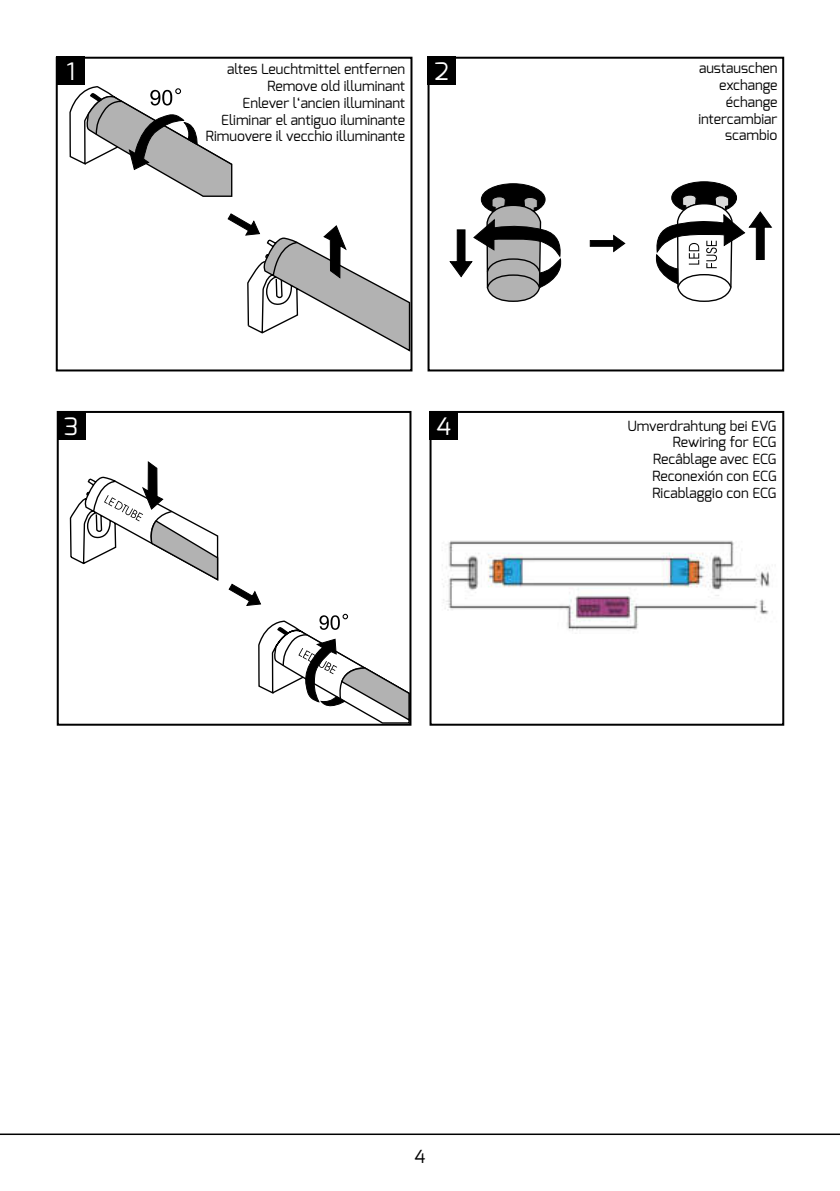
<style>
.page{position:relative;width:840px;height:1191px;background:#fff}
.page>*{position:absolute;margin:0;border:0;box-sizing:border-box;transform-origin:0 0}
.t1{font:24px "Exo";color:#fff}
.t2{font:18px "Exo";color:#000}
.t3{font:14px/16.8px "Exo";color:#000;text-align:right}
</style>
<div class="page">
<hr style="left:0;top:1133px;width:839px;height:2px;background:#000">
<div style="left:57px;top:57px;width:28px;height:28px;background:#000"></div>
<svg style="left:68px;top:56px;width:343px;height:316px"></svg>
<div style="left:427px;top:57px;width:356px;height:314px;border:2px solid #000"></div>
<div style="left:427px;top:57px;width:28px;height:28px;background:#000"></div>
<svg style="left:449px;top:56px;width:114px;height:384px"></svg>
<svg style="left:653px;top:56px;width:119px;height:246px"></svg>
<svg style="left:589px;top:234px;width:36px;height:18px"></svg>
<div style="left:57px;top:411px;width:354px;height:314px;border:2px solid #000"></div>
<div style="left:57px;top:411px;width:28px;height:28px;background:#000"></div>
<svg style="left:69px;top:297px;width:150px;height:268px"></svg>
<svg style="left:104px;top:461px;width:115px;height:120px"></svg>
<svg style="left:257px;top:614px;width:153px;height:110px"></svg>
<svg style="left:228px;top:583px;width:33px;height:23px"></svg>
<div style="left:429px;top:411px;width:28px;height:28px;background:#000"></div>
<img style="left:442px;top:506px;width:343px;height:127px">
<div style="left:429px;top:411px;width:354px;height:314px;border:2px solid #000"></div>
<p class="t3" style="left:206px;top:61px;width:201px">altes Leuchtmittel entfernen<br>Remove old illuminant<br>Enlever l‘ancien illuminant<br>Eliminar el antiguo iluminante<br>Rimuovere il vecchio illuminante</p>
<p class="t3" style="left:698px;top:60px;width:81px">austauschen exchange échange intercambiar scambio</p>
<h1 class="t1" style="left:67px;top:59px;width:10px">1</h1>
<h1 class="t1" style="left:434px;top:59px;width:16px">2</h1>
<h1 class="t1" style="left:64px;top:413px;width:16px">3</h1>
<h1 class="t1" style="left:436px;top:413px;width:16px">4</h1>
<p class="t3" style="left:627px;top:418px;width:150px">Umverdrahtung bei EVG<br>Rewiring for ECG<br>Recâblage avec ECG<br>Reconexión con ECG<br>Ricablaggio con ECG</p>
<p class="t2" style="left:414px;top:1146px;width:12px">4</p>
</div>
